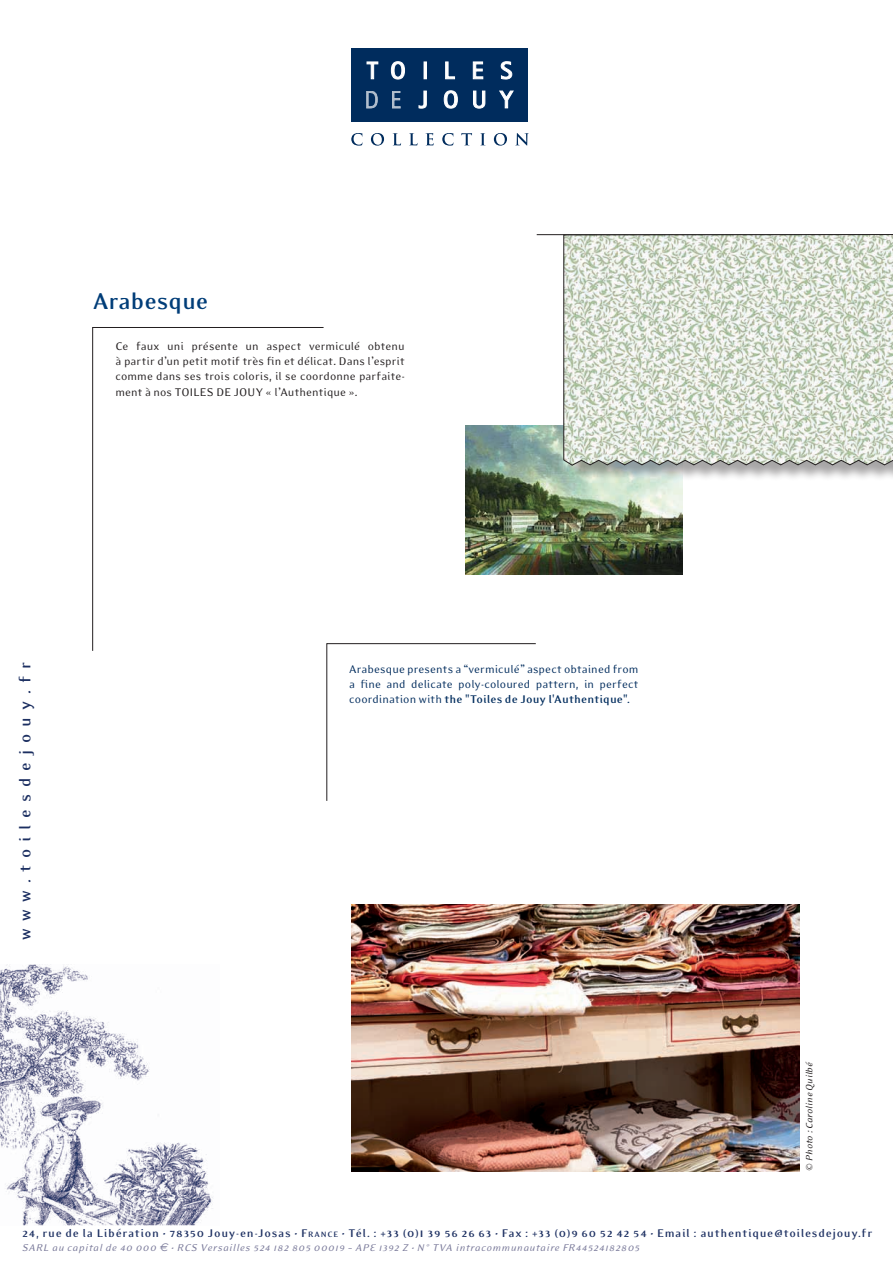
<style>
.page{position:relative;width:893px;height:1264px;background:#fff}
.page>*{position:absolute;margin:0;border:0;box-sizing:border-box;transform-origin:0 0}
.t1{font:700 26.25px "Eidetic Modern";letter-spacing:-.005em;color:#003d78}
.t2{font:700 18px "Eidetic Modern";letter-spacing:.39em;color:#1c2f61}
.t3{font:12.75px/15.3px "Eidetic Modern";letter-spacing:.01em;color:#231f20;text-align:justify}
.t4{font:12.75px/15.3px "Eidetic Modern";letter-spacing:.01em;color:#002c5d;text-align:justify}
.t5{font:700 12.75px "Eidetic Modern";letter-spacing:.055em;color:#1c2f61}
.t6{font:italic 11.25px "Eidetic Modern";letter-spacing:.05em;color:#7a7a9a}
.t7{font:italic 10.5px "Eidetic Modern";letter-spacing:.01em;color:#231f20}
.s1{font-weight:700}
.s2{font-style:normal}
.s3{font-style:inherit}
.s4{font-size:8.85px}
.s5{font-size:13.5px}
.s6{font-family:"Euro Sans"}
</style>
<div class="page">
<img style="left:0;top:964px;width:213px;height:261px">
<hr style="left:536px;top:234px;width:357px;height:1px;background:#231f20">
<img style="left:465px;top:426px;width:217px;height:148px">
<svg style="left:326px;top:643px;width:210px;height:158px"></svg>
<img style="left:351px;top:904px;width:448px;height:267px">
<div style="left:351px;top:48px;width:177px;height:73px;background:#002c5d"></div>
<svg style="left:367px;top:62px;width:11px;height:17px"></svg>
<svg style="left:391px;top:61px;width:14px;height:18px"></svg>
<svg style="left:424px;top:62px;width:2px;height:17px"></svg>
<svg style="left:445px;top:62px;width:10px;height:17px"></svg>
<svg style="left:473px;top:62px;width:10px;height:17px"></svg>
<svg style="left:501px;top:61px;width:11px;height:18px"></svg>
<svg style="left:418px;top:91px;width:8px;height:17px"></svg>
<svg style="left:444px;top:90px;width:13px;height:18px"></svg>
<svg style="left:473px;top:91px;width:12px;height:17px"></svg>
<svg style="left:499px;top:91px;width:14px;height:17px"></svg>
<svg style="left:366px;top:91px;width:11px;height:17px"></svg>
<svg style="left:392px;top:91px;width:8px;height:17px"></svg>
<svg style="left:351px;top:133px;width:11px;height:13px"></svg>
<svg style="left:371px;top:133px;width:13px;height:13px"></svg>
<svg style="left:392px;top:133px;width:9px;height:12px"></svg>
<svg style="left:409px;top:133px;width:8px;height:12px"></svg>
<svg style="left:425px;top:133px;width:8px;height:12px"></svg>
<svg style="left:442px;top:133px;width:11px;height:13px"></svg>
<svg style="left:461px;top:133px;width:11px;height:12px"></svg>
<svg style="left:480px;top:133px;width:5px;height:12px"></svg>
<svg style="left:494px;top:133px;width:13px;height:13px"></svg>
<svg style="left:515px;top:133px;width:13px;height:13px"></svg>
<svg style="left:92px;top:327px;width:232px;height:324px"></svg>
<div style="left:567px;top:235px;width:326px;height:247px;background:#231f20;opacity:.4"></div>
<svg style="left:563px;top:234px;width:330px;height:232px"></svg>
<h1 class="t1" style="left:93px;top:287px;width:117px">Arabesque</h1>
<p class="t3" style="left:115px;top:338px;width:291px">Ce faux uni présente un aspect vermiculé obtenu à partir d’un petit motif très fin et délicat. Dans l’esprit comme dans ses trois coloris, il se coordonne parfaite&shy;ment à nos TOILES DE JOUY « l’Authentique ».</p>
<h2 class="t2" style="left:16px;top:940px;width:280px;rotate:-90deg">www.toilesdejouy.fr</h2>
<p class="t4" style="left:349px;top:661px;width:291px">Arabesque presents a “vermiculé” aspect obtained from a fine and delicate poly-coloured pattern, in perfect coordination with <span class="s1">the "Toiles de Jouy l'Authentique".</span></p>
<p class="t7" style="left:804px;top:1170px;width:111px;rotate:-90deg"><span class="s2">©</span> Photo : Caroline Quilbé</p>
<p class="t5" style="left:22px;top:1226px;width:851px">24, rue de la Libération • 78350 Jouy-en-Josas • <span class="s3">F</span><span class="s4">RANCE</span> • Tél. : +33 (0)<span class="s5">1</span> 39 56 26 63 • Fax : +33 (0)9 60 52 42 54 • Email : authentique@toilesdejouy.fr</p>
<p class="t6" style="left:22px;top:1241px;width:619px">SARL au capital de 40 000 <span class="s6">e</span> • RCS Versailles 524 182 805 00019 – APE 1392 Z • N° TVA intracommunautaire FR44524182805</p>
</div>
